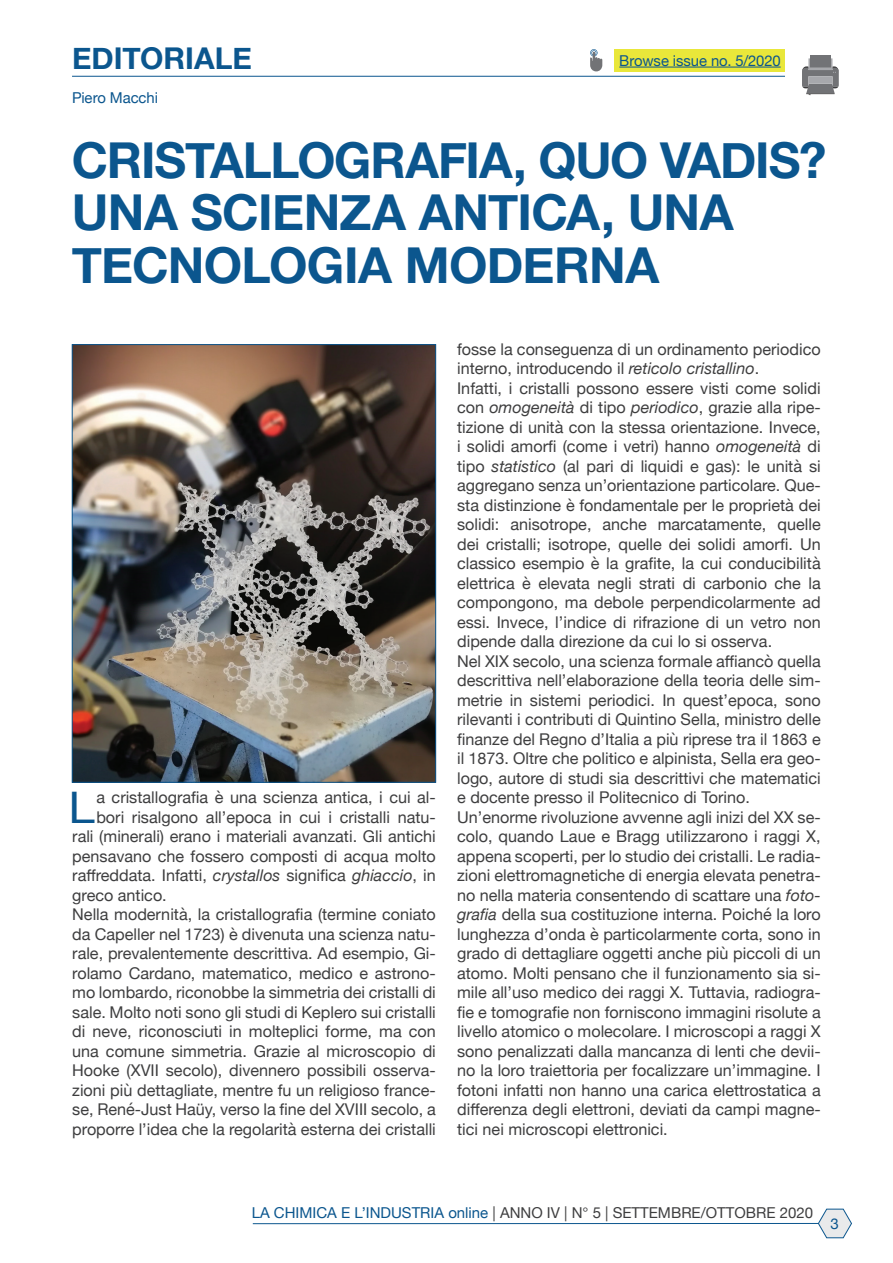
<style>
.page{position:relative;width:893px;height:1263px;background:#fff}
.page>*{position:absolute;margin:0;border:0;box-sizing:border-box;transform-origin:0 0}
.Titolo_articolo{font:700 49.5px/52.5px "Helvetica Neue";letter-spacing:-.02em;color:#0b568e}
.Normale{font:43.5px "Helvetica Neue";color:#0b568e;scale:1.09 1}
.t1{font:700 30px "Helvetica Neue";color:#0b568e}
.Normale-2{font:16.2px/19.5px "Helvetica Neue";color:#3e3e3f;text-align:justify}
.t2{font:15px "Helvetica Neue";color:#3e3e3f}
.Autori{font:15px "Helvetica Neue";letter-spacing:-.005em;color:#0b568e}
.s1{font-style:italic}
.s2{color:#0b568e}
</style>
<div class="page">
<hr style="left:72px;top:76px;width:713px;height:1px;background:#0b568e">
<div style="left:810px;top:55px;width:21px;height:13px;background:#727376"></div>
<svg style="left:802px;top:58px;width:37px;height:37px"></svg>
<svg style="left:818px;top:1209px;width:34px;height:29px"></svg>
<hr style="left:253px;top:1223px;width:565px;height:1px;background:#0b568e">
<img style="left:74px;top:346px;width:360px;height:434px">
<div style="left:72px;top:344px;width:364px;height:438px;border:1px solid #0b568e"></div>
<div style="left:615px;top:49px;width:170px;height:22px;background:#e9e73a"></div>
<hr style="left:619px;top:67px;width:162px;height:1px;background:#0b568e">
<svg style="left:590px;top:49px;width:12px;height:22px"></svg>
<h3 class="t1" style="left:72px;top:35px;width:181px">EDITORIALE</h3>
<p class="Autori" style="left:72px;top:87px;width:87px">Piero Macchi</p>
<p class="Autori" style="left:619px;top:49px;width:163px">Browse issue no. 5/2020</p>
<p class="Titolo_articolo" style="left:72px;top:135px;width:756px">CRISTALLOGRAFIA, QUO VADIS?<br>UNA SCIENZA ANTICA, UNA<br>TECNOLOGIA MODERNA</p>
<p class="Normale" style="left:69px;top:776px;width:26px">L</p>
<p class="Normale-2" style="left:96px;top:789px;width:341px">a cristallografia è una scienza antica, i cui al-</p>
<p class="Normale-2" style="left:96px;top:808px;width:341px">bori risalgono all’epoca in cui i cristalli natu-</p>
<p class="Normale-2" style="left:72px;top:828px;width:365px">rali (minerali) erano i materiali avanzati. Gli antichi</p>
<p class="Normale-2" style="left:72px;top:847px;width:365px">pensavano che fossero composti di acqua molto</p>
<p class="Normale-2" style="left:72px;top:867px;width:365px">raffreddata. Infatti, <span class="s1">crystallos</span> significa <span class="s1">ghiaccio</span>, in</p>
<p class="Normale-2" style="left:72px;top:886px;width:96px">greco antico.</p>
<p class="Normale-2" style="left:72px;top:906px;width:365px">Nella modernità, la cristallografia (termine coniato da Capeller nel 1723) è divenuta una scienza natu&shy;rale, prevalentemente descrittiva. Ad esempio, Gi&shy;rolamo Cardano, matematico, medico e astrono&shy;mo lombardo, riconobbe la simmetria dei cristalli di sale. Molto noti sono gli studi di Keplero sui cristalli di neve, riconosciuti in molteplici forme, ma con una comune simmetria. Grazie al microscopio di Hooke (XVII secolo), divennero possibili osserva&shy;zioni più dettagliate, mentre fu un religioso france&shy;se, René-Just Haüy, verso la fine del XVIII secolo, a proporre l’idea che la regolarità esterna dei cristalli</p>
<p class="Normale-2" style="left:457px;top:340px;width:365px">fosse la conseguenza di un ordinamento periodico interno, introducendo il <span class="s1">reticolo cristallino</span>.</p>
<p class="Normale-2" style="left:457px;top:379px;width:365px">Infatti, i cristalli possono essere visti come solidi con <span class="s1">omogeneità</span> di tipo <span class="s1">periodico</span>, grazie alla ripe&shy;tizione di unità con la stessa orientazione. Invece, i solidi amorfi (come i vetri) hanno <span class="s1">omogeneità</span> di tipo <span class="s1">statistico</span> (al pari di liquidi e gas): le unità si aggregano senza un’orientazione particolare. Que&shy;sta distinzione è fondamentale per le proprietà dei solidi: anisotrope, anche marcatamente, quelle dei cristalli; isotrope, quelle dei solidi amorfi. Un classico esempio è la grafite, la cui conducibilità elettrica è elevata negli strati di carbonio che la compongono, ma debole perpendicolarmente ad essi. Invece, l’indice di rifrazione di un vetro non dipende dalla direzione da cui lo si osserva.</p>
<p class="Normale-2" style="left:457px;top:652px;width:365px">Nel XIX secolo, una scienza formale affiancò quella descrittiva nell’elaborazione della teoria delle sim&shy;metrie in sistemi periodici. In quest’epoca, sono rilevanti i contributi di Quintino Sella, ministro delle finanze del Regno d’Italia a più riprese tra il 1863 e il 1873. Oltre che politico e alpinista, Sella era geo&shy;logo, autore di studi sia descrittivi che matematici e docente presso il Politecnico di Torino.</p>
<p class="Normale-2" style="left:457px;top:808px;width:365px">Un’enorme rivoluzione avvenne agli inizi del XX se&shy;colo, quando Laue e Bragg utilizzarono i raggi X, appena scoperti, per lo studio dei cristalli. Le radia&shy;zioni elettromagnetiche di energia elevata penetra&shy;no nella materia consentendo di scattare una <span class="s1">foto&shy;grafia</span> della sua costituzione interna. Poiché la loro lunghezza d’onda è particolarmente corta, sono in grado di dettagliare oggetti anche più piccoli di un atomo. Molti pensano che il funzionamento sia si&shy;mile all’uso medico dei raggi X. Tuttavia, radiogra&shy;fie e tomografie non forniscono immagini risolute a livello atomico o molecolare. I microscopi a raggi X sono penalizzati dalla mancanza di lenti che devii&shy;no la loro traiettoria per focalizzare un’immagine. I fotoni infatti non hanno una carica elettrostatica a differenza degli elettroni, deviati da campi magne&shy;tici nei microscopi elettronici.</p>
<p class="t2" style="left:252px;top:1202px;width:563px"><span class="s2">LA CHIMICA E L’INDUSTRIA online</span> | ANNO IV | N° 5 | SETTEMBRE/OTTOBRE 2020</p>
<p class="Autori" style="left:830px;top:1212px;width:10px">3</p>
</div>
